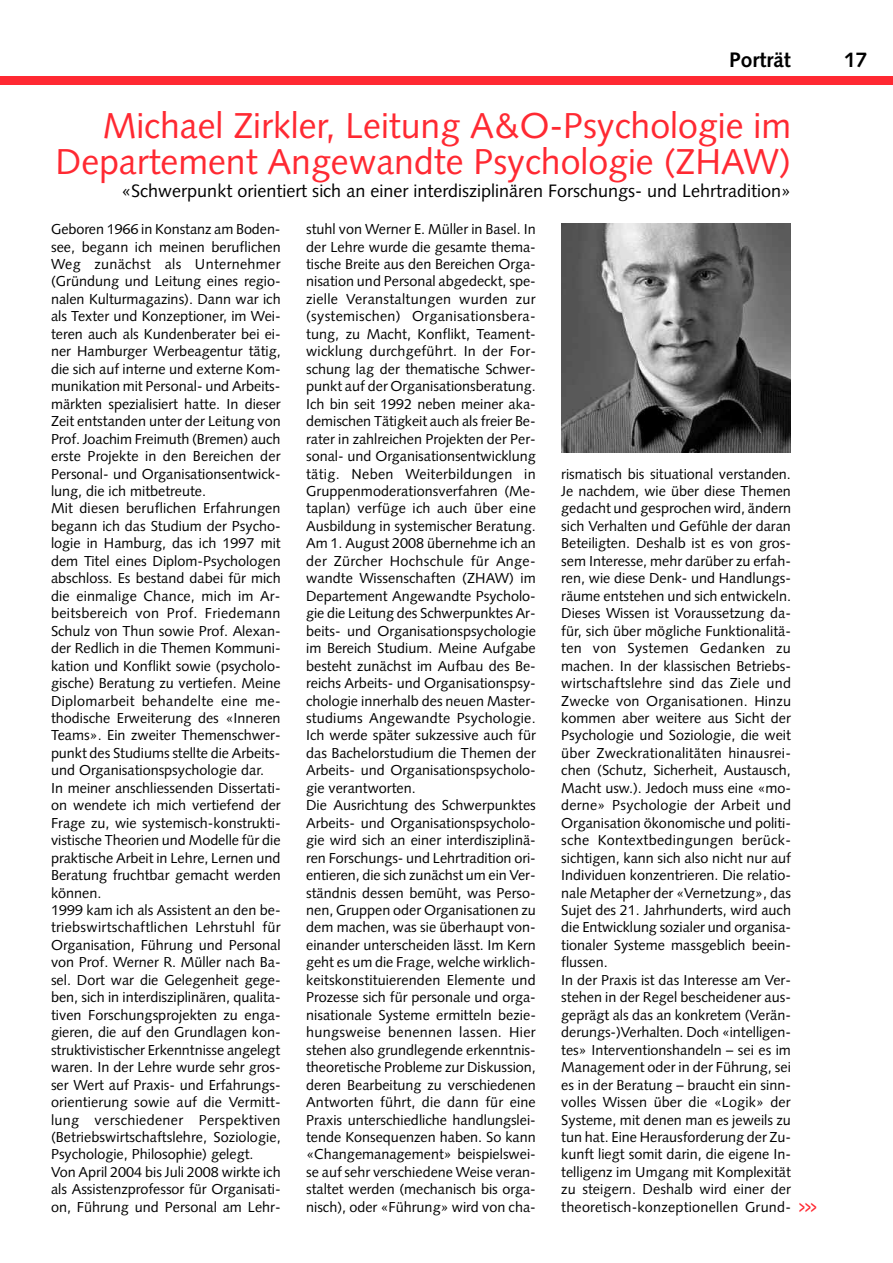
<style>
.page{position:relative;width:893px;height:1263px;background:#fff}
.page>*{position:absolute;margin:0;border:0;box-sizing:border-box;transform-origin:0 0}
.t1{font:36px/36px "Syntax";color:#ff2932;text-align:right}
.t2{font:700 21px "Syntax";color:#000}
.t3{font:18px "Syntax";color:#000}
.t4{font:700 18px "Syntax";color:#ff2932;scale:.55 1}
.t5{font:14.4px/17.4px "Syntax";color:#000}
</style>
<div class="page">
<div style="left:0;top:77px;width:893px;height:8px;background:#ff2932"></div>
<img style="left:561px;top:223px;width:230px;height:230px">
<h2 class="t2" style="left:729px;top:51px;width:63px">Porträt</h2>
<h2 class="t2" style="left:844px;top:51px;width:25px">17</h2>
<h1 class="t1" style="left:56px;top:110px;width:737px">Michael Zirkler, Leitung A&amp;O-Psychologie im<br>Departement Angewandte Psychologie (ZHAW)</h1>
<p class="t3" style="left:121px;top:184px;width:671px">«Schwerpunkt orientiert sich an einer interdisziplinären Forschungs- und Lehrtradition»</p>
<p class="t5" style="left:51px;top:222px;width:231px">Geboren 1966 in Konstanz am Boden&shy;see, begann ich meinen beruflichen Weg zunächst als Unternehmer (Gründung und Leitung eines regio&shy;nalen Kulturmagazins). Dann war ich als Texter und Konzeptioner, im Wei&shy;teren auch als Kundenberater bei ei&shy;ner Hamburger Werbeagentur tätig, die sich auf interne und externe Kom&shy;munikation mit Personal- und Arbeits&shy;märkten spezialisiert hatte. In dieser Zeit entstanden unter der Leitung von Prof. Joachim Freimuth (Bremen) auch erste Projekte in den Bereichen der Personal- und Organisationsentwick&shy;lung, die ich mitbetreute.<br>Mit diesen beruflichen Erfahrungen begann ich das Studium der Psycho&shy;logie in Hamburg, das ich 1997 mit dem Titel eines Diplom-Psychologen abschloss. Es bestand dabei für mich die einmalige Chance, mich im Ar&shy;beitsbereich von Prof. Friedemann Schulz von Thun sowie Prof. Alexan&shy;der Redlich in die Themen Kommuni&shy;kation und Konflikt sowie (psycholo&shy;gische) Beratung zu vertiefen. Meine Diplomarbeit behandelte eine me&shy;thodische Erweiterung des «Inneren Teams». Ein zweiter Themenschwer&shy;punkt des Studiums stellte die Arbeits&shy;und Organisationspsychologie dar.<br>In meiner anschliessenden Dissertati&shy;on wendete ich mich vertiefend der Frage zu, wie systemisch-konstrukti&shy;vistische Theorien und Modelle für die praktische Arbeit in Lehre, Lernen und Beratung fruchtbar gemacht werden können.<br>1999 kam ich als Assistent an den be&shy;triebswirtschaftlichen Lehrstuhl für Organisation, Führung und Personal von Prof. Werner R. Müller nach Ba&shy;sel. Dort war die Gelegenheit gege&shy;ben, sich in interdisziplinären, qualita&shy;tiven Forschungsprojekten zu enga&shy;gieren, die auf den Grundlagen kon&shy;struktivistischer Erkenntnisse angelegt waren. In der Lehre wurde sehr gros&shy;ser Wert auf Praxis- und Erfahrungs&shy;orientierung sowie auf die Vermitt&shy;lung verschiedener Perspektiven (Betriebswirtschaftslehre, Soziologie, Psychologie, Philosophie) gelegt.<br>Von April 2004 bis Juli 2008 wirkte ich als Assistenzprofessor für Organisati&shy;on, Führung und Personal am Lehr-</p>
<p class="t5" style="left:306px;top:222px;width:231px">stuhl von Werner E. Müller in Basel. In der Lehre wurde die gesamte thema&shy;tische Breite aus den Bereichen Orga&shy;nisation und Personal abgedeckt, spe&shy;zielle Veranstaltungen wurden zur (systemischen) Organisationsbera&shy;tung, zu Macht, Konflikt, Teament&shy;wicklung durchgeführt. In der For&shy;schung lag der thematische Schwer&shy;punkt auf der Organisationsberatung.<br>Ich bin seit 1992 neben meiner aka&shy;demischen Tätigkeit auch als freier Be&shy;rater in zahlreichen Projekten der Per&shy;sonal- und Organisationsentwicklung tätig. Neben Weiterbildungen in Gruppenmoderationsverfahren (Me&shy;taplan) verfüge ich auch über eine Ausbildung in systemischer Beratung.<br>Am 1. August 2008 übernehme ich an der Zürcher Hochschule für Ange&shy;wandte Wissenschaften (ZHAW) im Departement Angewandte Psycholo&shy;gie die Leitung des Schwerpunktes Ar&shy;beits- und Organisationspsychologie im Bereich Studium. Meine Aufgabe besteht zunächst im Aufbau des Be&shy;reichs Arbeits- und Organisationspsy&shy;chologie innerhalb des neuen Master&shy;studiums Angewandte Psychologie.<br>Ich werde später sukzessive auch für das Bachelorstudium die Themen der Arbeits- und Organisationspsycholo&shy;gie verantworten.<br>Die Ausrichtung des Schwerpunktes Arbeits- und Organisationspsycholo&shy;gie wird sich an einer interdisziplinä&shy;ren Forschungs- und Lehrtradition ori&shy;entieren, die sich zunächst um ein Ver&shy;ständnis dessen bemüht, was Perso&shy;nen, Gruppen oder Organisationen zu dem machen, was sie überhaupt von&shy;einander unterscheiden lässt. Im Kern geht es um die Frage, welche wirklich&shy;keitskonstituierenden Elemente und Prozesse sich für personale und orga&shy;nisationale Systeme ermitteln bezie&shy;hungsweise benennen lassen. Hier stehen also grundlegende erkenntnis&shy;theoretische Probleme zur Diskussion, deren Bearbeitung zu verschiedenen Antworten führt, die dann für eine Praxis unterschiedliche handlungslei&shy;tende Konsequenzen haben. So kann «Changemanagement» beispielswei&shy;se auf sehr verschiedene Weise veran&shy;staltet werden (mechanisch bis orga&shy;nisch), oder «Führung» wird von cha-</p>
<p class="t5" style="left:561px;top:466px;width:231px">rismatisch bis situational verstanden.<br>Je nachdem, wie über diese Themen gedacht und gesprochen wird, ändern sich Verhalten und Gefühle der daran Beteiligten. Deshalb ist es von gros&shy;sem Interesse, mehr darüber zu erfah&shy;ren, wie diese Denk- und Handlungs&shy;räume entstehen und sich entwickeln.<br>Dieses Wissen ist Voraussetzung da&shy;für, sich über mögliche Funktionalitä&shy;ten von Systemen Gedanken zu machen. In der klassischen Betriebs&shy;wirtschaftslehre sind das Ziele und Zwecke von Organisationen. Hinzu kommen aber weitere aus Sicht der Psychologie und Soziologie, die weit über Zweckrationalitäten hinausrei&shy;chen (Schutz, Sicherheit, Austausch, Macht usw.). Jedoch muss eine «mo&shy;derne» Psychologie der Arbeit und Organisation ökonomische und politi&shy;sche Kontextbedingungen berück&shy;sichtigen, kann sich also nicht nur auf Individuen konzentrieren. Die relatio&shy;nale Metapher der «Vernetzung», das Sujet des 21. Jahrhunderts, wird auch die Entwicklung sozialer und organisa&shy;tionaler Systeme massgeblich beein&shy;flussen.<br>In der Praxis ist das Interesse am Ver&shy;stehen in der Regel bescheidener aus&shy;geprägt als das an konkretem (Verän&shy;derungs-)Verhalten. Doch «intelligen&shy;tes» Interventionshandeln – sei es im Management oder in der Führung, sei es in der Beratung – braucht ein sinn&shy;volles Wissen über die «Logik» der Systeme, mit denen man es jeweils zu tun hat. Eine Herausforderung der Zu&shy;kunft liegt somit darin, die eigene In&shy;telligenz im Umgang mit Komplexität zu steigern. Deshalb wird einer der theoretisch-konzeptionellen Grund-</p>
<p class="t4" style="left:799px;top:1198px;width:34px">&gt;&gt;&gt;</p>
</div>
